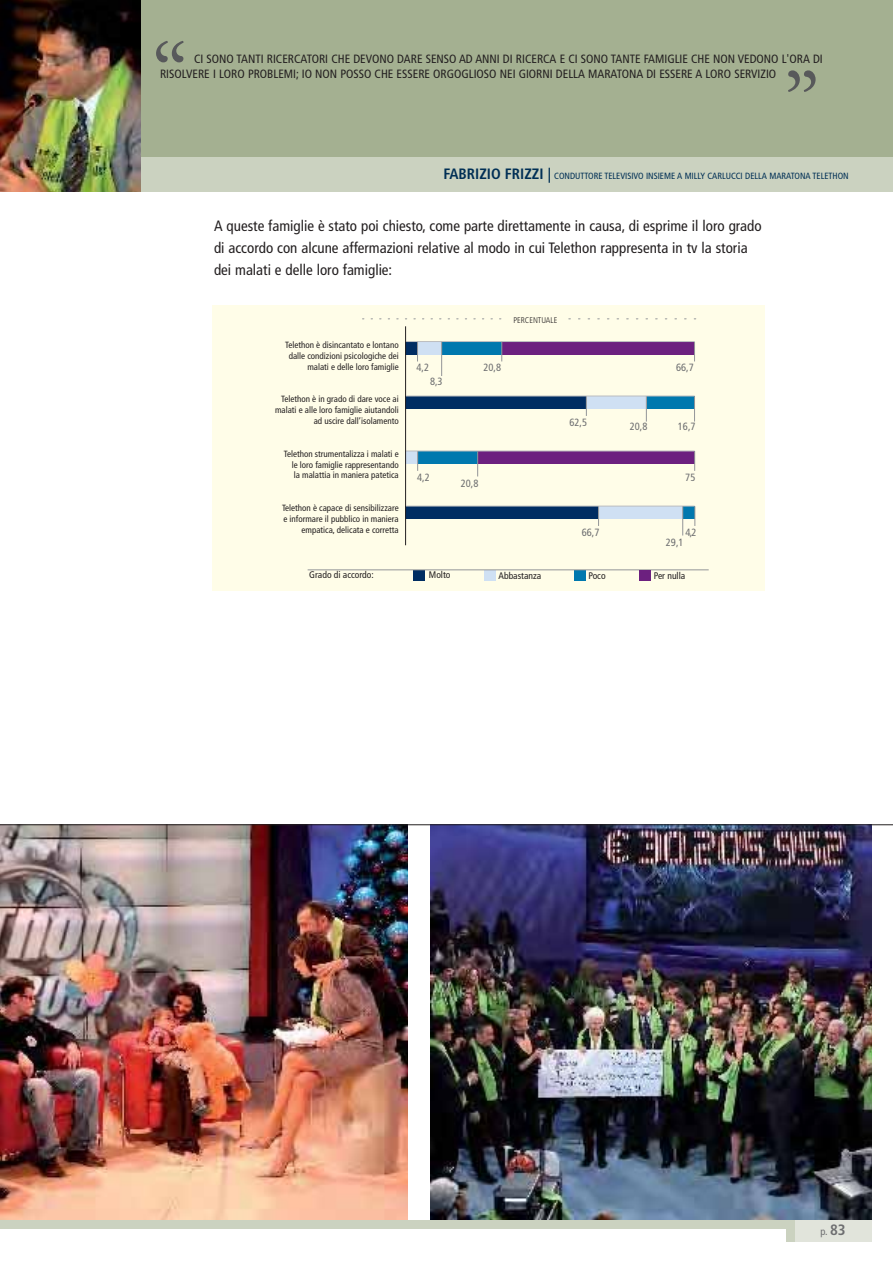
<style>
.page{position:relative;width:893px;height:1263px;background:#fff}
.page>*{position:absolute;margin:0;border:0;box-sizing:border-box;transform-origin:0 0}
.t1{font:93.15px "Adobe Garamond";color:#58595b}
.t2{font:condensed 15px/22.5px "Frutiger";color:#231f20}
.t3{font:condensed 12px/15px "Frutiger";color:#231f20}
.t4{font:condensed 10.5px "Frutiger";color:#6d6e70}
.t5{font:condensed 9.6px "Frutiger";color:#231f20}
.t6{font:condensed 9px/10.8px "Frutiger";color:#231f20;text-align:right}
.t7{font:condensed 9px "Frutiger";color:#002f55}
.t8{font:300 condensed 8.25px "Frutiger";color:#231f20}
.s1{font-weight:700;font-size:15px}
</style>
<div class="page">
<img style="left:431px;top:825px;width:440px;height:395px">
<img style="left:0;top:825px;width:407px;height:395px">
<div style="left:0;top:0;width:892px;height:192px;background:#a4b091"></div>
<div style="left:0;top:158px;width:892px;height:34px;background:#cbd2c0"></div>
<img style="left:0;top:0;width:141px;height:192px">
<div style="left:0;top:1220px;width:791px;height:9px;background:#cbd2c0"></div>
<div style="left:786px;top:1220px;width:9px;height:21px;background:#cbd2c0"></div>
<div style="left:795px;top:1220px;width:76px;height:21px;background:#e1e4db"></div>
<div style="left:213px;top:306px;width:552px;height:285px;background:#fffde8"></div>
<div style="left:478px;top:451px;width:217px;height:13px;background:#6c207f"></div>
<div style="left:418px;top:451px;width:60px;height:13px;background:#0078ae"></div>
<div style="left:405px;top:451px;width:13px;height:13px;background:#cfe0f3"></div>
<div style="left:502px;top:342px;width:193px;height:12px;background:#6c207f"></div>
<div style="left:442px;top:342px;width:60px;height:12px;background:#0078ae"></div>
<div style="left:418px;top:342px;width:24px;height:12px;background:#cfe0f3"></div>
<div style="left:405px;top:342px;width:13px;height:12px;background:#002d62"></div>
<div style="left:646px;top:396px;width:49px;height:13px;background:#0078ae"></div>
<div style="left:586px;top:396px;width:60px;height:13px;background:#cfe0f3"></div>
<div style="left:405px;top:396px;width:181px;height:13px;background:#002d62"></div>
<div style="left:683px;top:506px;width:12px;height:13px;background:#0078ae"></div>
<div style="left:598px;top:506px;width:85px;height:13px;background:#cfe0f3"></div>
<div style="left:405px;top:506px;width:193px;height:13px;background:#002d62"></div>
<div style="left:413px;top:570px;width:12px;height:10px;background:#002d62"></div>
<div style="left:484px;top:570px;width:12px;height:11px;background:#cfe0f3"></div>
<div style="left:574px;top:570px;width:12px;height:11px;background:#0078ae"></div>
<hr style="left:308px;top:570px;width:401px;height:1px;background:#939598">
<div style="left:639px;top:570px;width:12px;height:11px;background:#6c207f"></div>
<hr style="left:406px;top:451px;width:289px;height:1px;background:#bbbdc0">
<hr style="left:406px;top:341px;width:288px;height:1px;background:#bbbdc0">
<hr style="left:405px;top:326px;width:1px;height:219px;background:#231f20">
<svg style="left:417px;top:451px;width:1px;height:20px"></svg>
<svg style="left:477px;top:451px;width:1px;height:25px"></svg>
<svg style="left:694px;top:451px;width:1px;height:20px"></svg>
<svg style="left:417px;top:342px;width:1px;height:19px"></svg>
<hr style="left:441px;top:342px;width:1px;height:34px;background:#939598">
<svg style="left:501px;top:342px;width:1px;height:19px"></svg>
<svg style="left:694px;top:342px;width:1px;height:19px"></svg>
<hr style="left:406px;top:396px;width:289px;height:1px;background:#bbbdc0">
<hr style="left:406px;top:506px;width:289px;height:1px;background:#bbbdc0">
<svg style="left:598px;top:506px;width:1px;height:20px"></svg>
<hr style="left:682px;top:506px;width:1px;height:30px;background:#939598">
<svg style="left:694px;top:506px;width:1px;height:20px"></svg>
<svg style="left:586px;top:396px;width:1px;height:20px"></svg>
<svg style="left:646px;top:396px;width:1px;height:26px"></svg>
<svg style="left:694px;top:396px;width:1px;height:26px"></svg>
<svg style="left:362px;top:318px;width:140px;height:1px"></svg>
<svg style="left:569px;top:318px;width:128px;height:1px"></svg>
<hr style="left:0;top:824px;width:892px;height:1px;background:#231f20">
<h1 class="t1" style="left:151px;top:39px;width:39px">“</h1>
<h3 class="t3" style="left:160px;top:53px;width:664px;text-indent:34px">CI SONO TANTI RICERCATORI CHE DEVONO DARE SENSO AD ANNI DI RICERCA E CI SONO TANTE FAMIGLIE CHE NON VEDONO L'ORA DI<br>RISOLVERE I LORO PROBLEMI; IO NON POSSO CHE ESSERE ORGOGLIOSO NEI GIORNI DELLA MARATONA DI ESSERE A LORO SERVIZIO</h3>
<h1 class="t1" style="left:783px;top:69px;width:39px">”</h1>
<p class="t7" style="left:444px;top:172px;width:407px"><span class="s1">FABRIZIO FRIZZI |</span> CONDUTTORE TELEVISIVO INSIEME A MILLY CARLUCCI DELLA MARATONA TELETHON</p>
<h2 class="t2" style="left:214px;top:215px;width:549px">A queste famiglie è stato poi chiesto, come parte direttamente in causa, di esprime il loro grado di accordo con alcune affermazioni relative al modo in cui Telethon rappresenta in tv la storia dei malati e delle loro famiglie:</h2>
<p class="t6" style="left:285px;top:340px;width:115px">Telethon è disincantato e lontano dalle condizioni psicologiche dei malati e delle loro famiglie</p>
<p class="t6" style="left:275px;top:395px;width:125px">Telethon è in grado di dare voce ai malati e alle loro famiglie aiutandoli ad uscire dall’isolamento</p>
<p class="t6" style="left:292px;top:449px;width:108px;text-align:justify;text-indent:-8px">Telethon strumentalizza i malati e le loro famiglie rappresentando la malattia in maniera patetica</p>
<p class="t6" style="left:282px;top:503px;width:118px">Telethon è capace di sensibilizzare e informare il pubblico in maniera empatica, delicata e corretta</p>
<p class="t4" style="left:417px;top:364px;width:14px">4,2</p>
<p class="t4" style="left:430px;top:377px;width:14px">8,3</p>
<p class="t4" style="left:417px;top:473px;width:14px">4,2</p>
<p class="t8" style="left:513px;top:316px;width:45px">PERCENTUALE</p>
<p class="t4" style="left:483px;top:364px;width:19px">20,8</p>
<p class="t4" style="left:676px;top:364px;width:19px">66,7</p>
<p class="t4" style="left:461px;top:479px;width:19px">20,8</p>
<p class="t4" style="left:569px;top:418px;width:19px">62,5</p>
<p class="t4" style="left:630px;top:422px;width:19px">20,8</p>
<p class="t4" style="left:582px;top:528px;width:19px">66,7</p>
<p class="t4" style="left:678px;top:422px;width:19px">16,7</p>
<p class="t4" style="left:685px;top:473px;width:12px">75</p>
<p class="t4" style="left:685px;top:528px;width:12px">4,2</p>
<p class="t4" style="left:666px;top:538px;width:19px">29,1</p>
<p class="t5" style="left:309px;top:571px;width:66px">Grado di accordo:</p>
<p class="t5" style="left:429px;top:571px;width:23px">Molto</p>
<p class="t5" style="left:499px;top:571px;width:44px">Abbastanza</p>
<p class="t5" style="left:588px;top:571px;width:19px">Poco</p>
<p class="t5" style="left:654px;top:571px;width:33px">Per nulla</p>
<p class="t4" style="left:820px;top:1227px;width:27px">p. <span class="s1">83</span></p>
</div>
